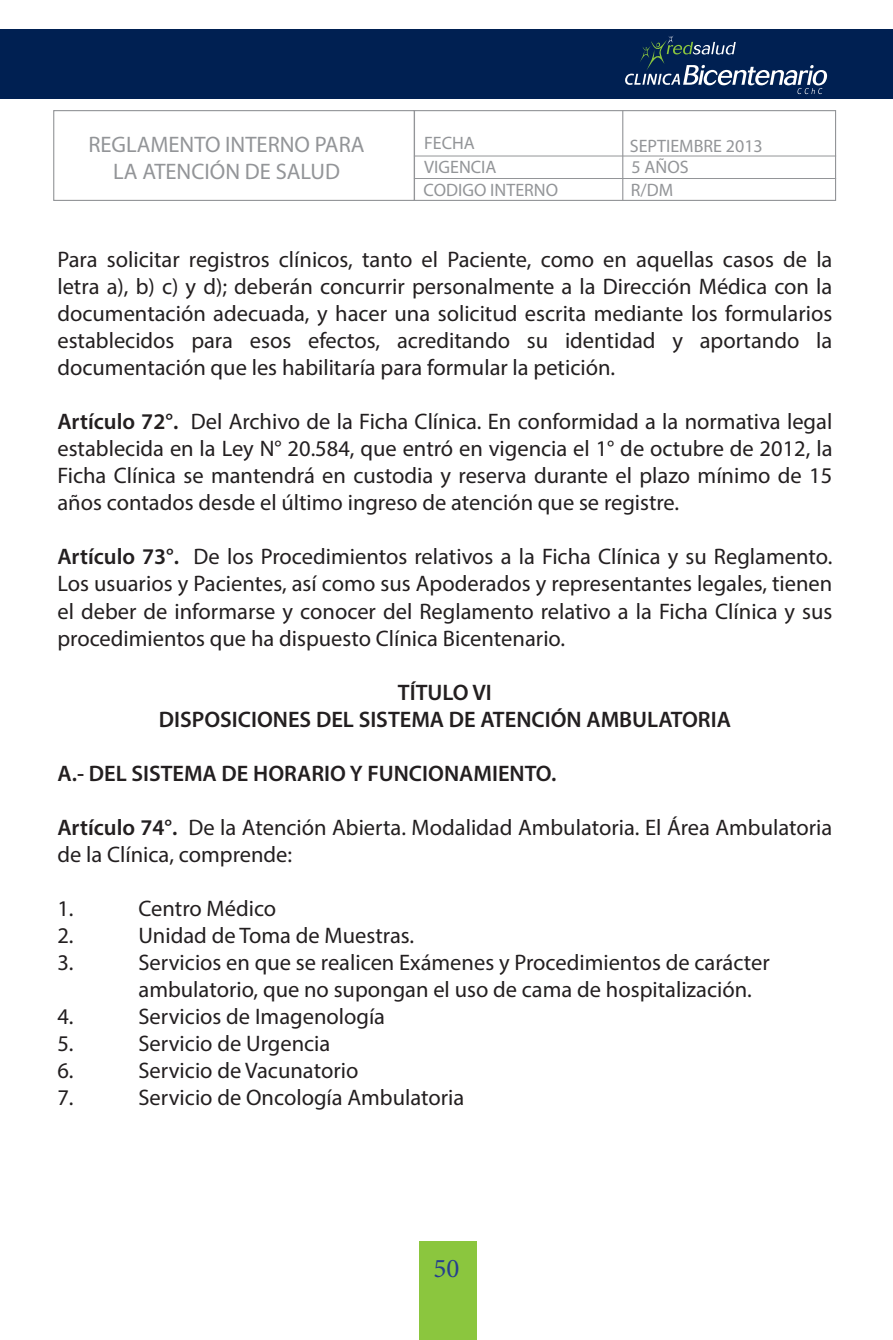
<style>
.page{position:relative;width:893px;height:1340px;background:#fff}
.page>*{position:absolute;margin:0;border:0;box-sizing:border-box;transform-origin:0 0}
.t1{font:27px "Minion Pro";color:#253f8e}
.t2{font:22.5px/27px "Myriad Pro";color:#231f20;text-align:justify}
.t3{font:600 22.5px/27px "Myriad Pro";color:#231f20;text-align:center}
.t4{font:22.5px/27px "Myriad Pro";color:#939598;text-align:center}
.t5{font:18px/22.3px "Myriad Pro";color:#939598}
.s1{font-weight:600}
</style>
<div class="page">
<div style="left:419px;top:1241px;width:58px;height:98px;background:#8bc63e"></div>
<div style="left:53px;top:110px;width:362px;height:91px;border:1px solid #939598"></div>
<div style="left:414px;top:110px;width:422px;height:91px;border:1px solid #939598"></div>
<hr style="left:622px;top:110px;width:1px;height:90px;background:#939598">
<hr style="left:414px;top:178px;width:422px;height:1px;background:#939598">
<hr style="left:414px;top:156px;width:422px;height:1px;background:#939598">
<div style="left:0;top:29px;width:893px;height:70px;background:#002052"></div>
<svg style="left:625px;top:35px;width:202px;height:59px"></svg>
<p class="t4" style="left:88px;top:130px;width:278px">REGLAMENTO INTERNO PARA<br>LA ATENCIÓN DE SALUD</p>
<p class="t5" style="left:424px;top:131px;width:52px">FECHA</p>
<p class="t5" style="left:424px;top:179px;width:136px">CODIGO INTERNO</p>
<p class="t5" style="left:424px;top:155px;width:74px">VIGENCIA</p>
<p class="t5" style="left:630px;top:134px;width:134px">SEPTIEMBRE 2013<br>5 AÑOS<br>R/DM</p>
<p class="t2" style="left:57px;top:246px;width:777px">Para solicitar registros clínicos, tanto el Paciente, como en aquellas casos de la letra a), b) c) y d); deberán concurrir personalmente a la Dirección Médica con la documentación adecuada, y hacer una solicitud escrita mediante los formularios establecidos para esos efectos, acreditando su identidad y aportando la documentación que les habilitaría para formular la petición.</p>
<p class="t2" style="left:57px;top:408px;width:777px"><span class="s1">Artículo 72°.</span> Del Archivo de la Ficha Clínica. En conformidad a la normativa legal establecida en la Ley N° 20.584, que entró en vigencia el 1° de octubre de 2012, la Ficha Clínica se mantendrá en custodia y reserva durante el plazo mínimo de 15 años contados desde el último ingreso de atención que se registre.</p>
<p class="t2" style="left:57px;top:543px;width:777px"><span class="s1">Artículo 73°.</span> De los Procedimientos relativos a la Ficha Clínica y su Reglamento.<br>Los usuarios y Pacientes, así como sus Apoderados y representantes legales, tienen el deber de informarse y conocer del Reglamento relativo a la Ficha Clínica y sus procedimientos que ha dispuesto Clínica Bicentenario.</p>
<p class="t3" style="left:159px;top:678px;width:574px">TÍTULO VI<br>DISPOSICIONES DEL SISTEMA DE ATENCIÓN AMBULATORIA</p>
<p class="t3" style="left:57px;top:759px;width:500px">A.- DEL SISTEMA DE HORARIO Y FUNCIONAMIENTO.</p>
<p class="t2" style="left:57px;top:813px;width:776px"><span class="s1">Artículo 74°.</span> De la Atención Abierta. Modalidad Ambulatoria. El Área Ambulatoria de la Clínica, comprende:</p>
<p class="t2" style="left:57px;top:894px;width:18px">1.</p>
<p class="t2" style="left:138px;top:894px;width:139px">Centro Médico</p>
<p class="t2" style="left:57px;top:921px;width:18px">2.</p>
<p class="t2" style="left:138px;top:921px;width:277px">Unidad de Toma de Muestras.</p>
<p class="t2" style="left:57px;top:948px;width:18px">3.</p>
<p class="t2" style="left:138px;top:948px;width:633px">Servicios en que se realicen Exámenes y Procedimientos de carácter ambulatorio, que no supongan el uso de cama de hospitalización.</p>
<p class="t2" style="left:57px;top:1002px;width:18px">4.</p>
<p class="t2" style="left:138px;top:1002px;width:248px">Servicios de Imagenología</p>
<p class="t2" style="left:57px;top:1029px;width:18px">5.</p>
<p class="t2" style="left:138px;top:1029px;width:193px">Servicio de Urgencia</p>
<p class="t2" style="left:57px;top:1056px;width:18px">6.</p>
<p class="t2" style="left:138px;top:1056px;width:222px">Servicio de Vacunatorio</p>
<p class="t2" style="left:57px;top:1083px;width:18px">7.</p>
<p class="t2" style="left:138px;top:1083px;width:327px">Servicio de Oncología Ambulatoria</p>
<p class="t1" style="left:433px;top:1249px;width:27px">50</p>
</div>
